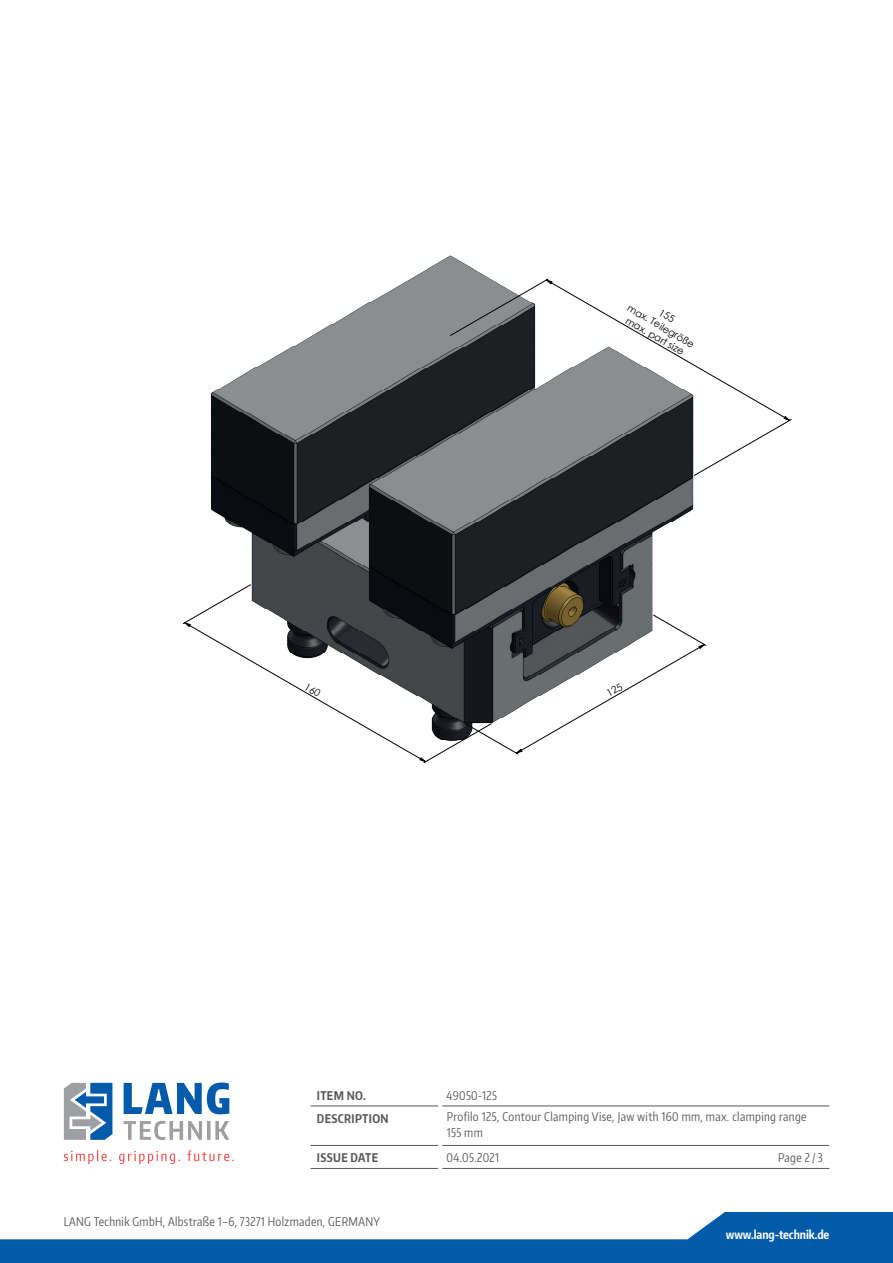
<style>
.page{position:relative;width:893px;height:1263px;background:#fff}
.page>*{position:absolute;margin:0;border:0;box-sizing:border-box;transform-origin:0 0}
.t1{font:12px/16.5px "Encode Sans Compressed";letter-spacing:.03em;color:#57585a}
.t2{font:700 12px "Encode Sans Compressed";letter-spacing:.03em;color:#57585a}
.t3{font:700 12px "Encode Sans Compressed";letter-spacing:-.01em;color:#fff}
.t4{font:9.9px "Century Gothic";color:#000001}
</style>
<div class="page">
<svg style="left:0;top:1212px;width:893px;height:51px;fill:#015aaa"></svg>
<svg style="left:124px;top:1082px;width:105px;height:32px"></svg>
<svg style="left:124px;top:1121px;width:105px;height:19px"></svg>
<svg style="left:64px;top:1083px;width:48px;height:57px"></svg>
<svg style="left:64px;top:1150px;width:170px;height:14px"></svg>
<hr style="left:311px;top:1106px;width:127px;height:1px;background:#57585a">
<hr style="left:442px;top:1106px;width:387px;height:1px;background:#57585a">
<hr style="left:311px;top:1145px;width:127px;height:1px;background:#57585a">
<hr style="left:442px;top:1145px;width:387px;height:1px;background:#57585a">
<hr style="left:311px;top:1168px;width:127px;height:1px;background:#57585a">
<hr style="left:442px;top:1168px;width:387px;height:1px;background:#57585a">
<img style="left:210px;top:255px;width:497px;height:500px">
<svg style="left:450px;top:279px;width:342px;height:197px"></svg>
<svg style="left:183px;top:584px;width:309px;height:179px"></svg>
<svg style="left:184px;top:622px;width:242px;height:140px"></svg>
<svg style="left:465px;top:615px;width:241px;height:139px"></svg>
<svg style="left:546px;top:279px;width:244px;height:142px"></svg>
<p class="t4" style="left:632px;top:301px;width:77px;rotate:30deg">max. Teilegröße</p>
<p class="t4" style="left:630px;top:314px;width:67px;rotate:30deg">max. part size</p>
<p class="t2" style="left:317px;top:1087px;width:51px">ITEM NO.</p>
<p class="t1" style="left:447px;top:1086px;width:52px">49050-125</p>
<p class="t2" style="left:317px;top:1110px;width:73px">DESCRIPTION</p>
<p class="t1" style="left:447px;top:1107px;width:361px">Profilo 125, Contour Clamping Vise, Jaw with 160 mm, max. clamping range<br>155 mm</p>
<p class="t2" style="left:317px;top:1150px;width:63px">ISSUE DATE</p>
<p class="t1" style="left:447px;top:1149px;width:54px">04.05.2021</p>
<p class="t1" style="left:778px;top:1149px;width:46px">Page 2 / 3</p>
<p class="t1" style="left:64px;top:1212px;width:318px">LANG Technik GmbH, Albstraße 1–6, 73271 Holzmaden, GERMANY</p>
<p class="t3" style="left:726px;top:1227px;width:105px">www.lang-technik.de</p>
</div>
